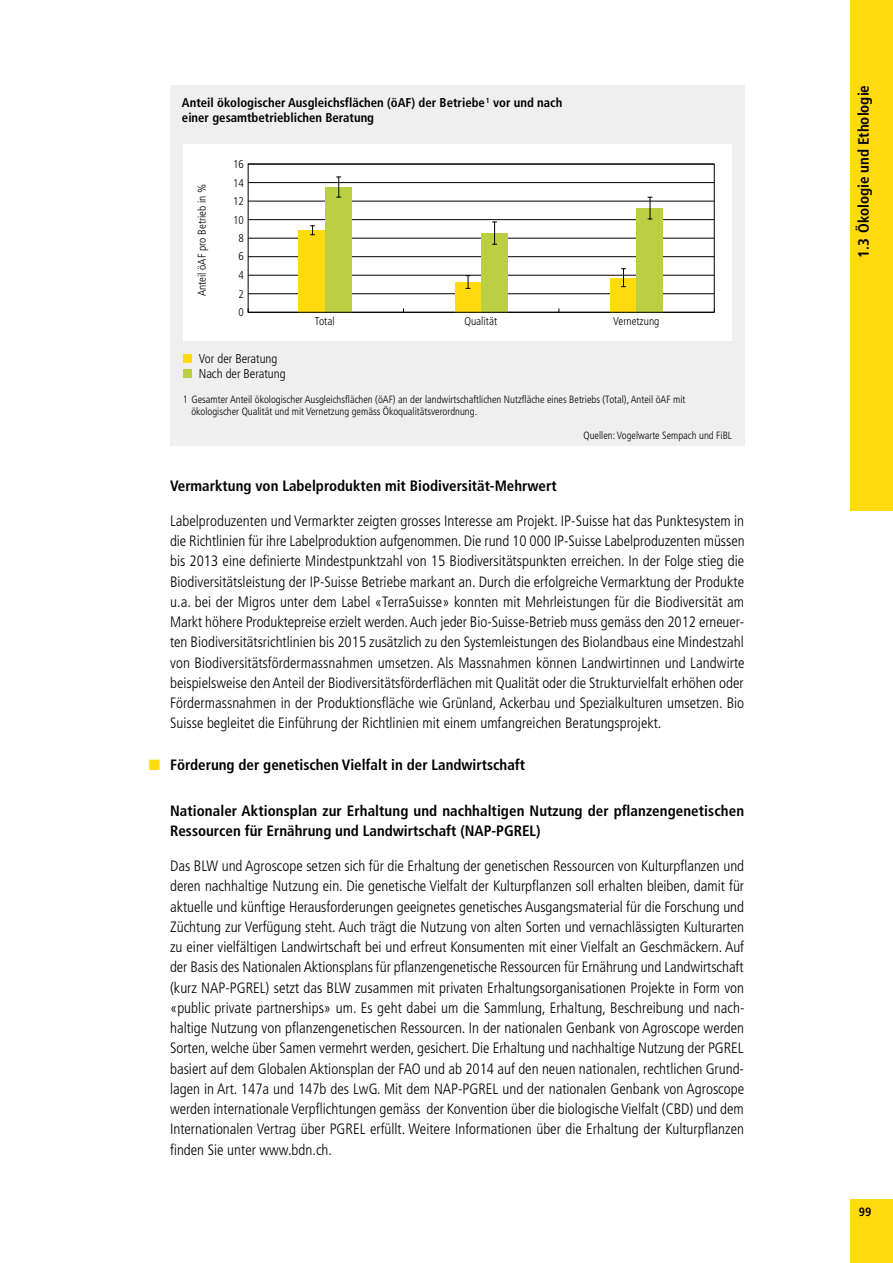
<style>
.page{position:relative;width:893px;height:1263px;background:#fff}
.page>*{position:absolute;margin:0;border:0;box-sizing:border-box;transform-origin:0 0}
.t1{font:300 condensed 15px/20.2px "Frutiger";color:#000;text-align:justify}
.t2{font:700 condensed 15px/20.2px "Frutiger";color:#000}
.t3{font:700 condensed 12.75px/15px "Frutiger";color:#000}
.t4{font:300 condensed 12.75px/15px "Frutiger";color:#000}
.t5{font:700 condensed 12px "Frutiger";color:#000}
.t6{font:300 condensed 11.25px/18.5px "Frutiger";color:#000;text-align:center}
.t7{font:300 condensed 10.5px/12px "Frutiger";color:#000}
.s1{color:#ffda0e}
</style>
<div class="page">
<div style="left:850px;top:1199px;width:43px;height:64px;background:#ffda0e"></div>
<div style="left:850px;top:0;width:43px;height:510px;background:#ffda0e"></div>
<div style="left:170px;top:85px;width:574px;height:361px;background:#efefef"></div>
<div style="left:183px;top:145px;width:548px;height:196px;background:#fff"></div>
<hr style="left:248px;top:312px;width:466px;height:1px;background:#000">
<hr style="left:248px;top:293px;width:466px;height:1px;background:#000">
<hr style="left:248px;top:275px;width:466px;height:1px;background:#000">
<hr style="left:248px;top:256px;width:466px;height:1px;background:#000">
<hr style="left:248px;top:238px;width:466px;height:1px;background:#000">
<hr style="left:248px;top:219px;width:466px;height:1px;background:#000">
<hr style="left:248px;top:201px;width:466px;height:1px;background:#000">
<hr style="left:248px;top:182px;width:466px;height:1px;background:#000">
<div style="left:299px;top:230px;width:26px;height:82px;background:#ffda0e"></div>
<div style="left:325px;top:187px;width:26px;height:125px;background:#bacf41"></div>
<div style="left:455px;top:282px;width:26px;height:30px;background:#ffda0e"></div>
<div style="left:481px;top:233px;width:26px;height:79px;background:#bacf41"></div>
<div style="left:610px;top:278px;width:27px;height:34px;background:#ffda0e"></div>
<div style="left:637px;top:208px;width:26px;height:104px;background:#bacf41"></div>
<div style="left:248px;top:164px;width:466px;height:148px;border:1px solid #000"></div>
<div style="left:183px;top:354px;width:9px;height:9px;background:#ffda0e"></div>
<div style="left:183px;top:369px;width:9px;height:9px;background:#bacf41"></div>
<svg style="left:311px;top:225px;width:3px;height:10px"></svg>
<svg style="left:466px;top:276px;width:4px;height:13px"></svg>
<svg style="left:622px;top:268px;width:3px;height:19px"></svg>
<svg style="left:648px;top:197px;width:4px;height:23px"></svg>
<svg style="left:493px;top:222px;width:3px;height:23px"></svg>
<svg style="left:337px;top:177px;width:4px;height:21px"></svg>
<p class="t3" style="left:182px;top:95px;width:382px">Anteil ökologischer Ausgleichsflächen (öAF) der Betriebe <sup>1</sup> vor und nach einer gesamtbetrieblichen Beratung</p>
<p class="t6" style="left:193px;top:296px;width:114px;rotate:-90deg">Anteil öAF pro Betrieb in %</p>
<p class="t6" style="left:233px;top:155px;width:12px">16<br>14<br>12<br>10<br>8<br>6<br>4</p>
<p class="t6" style="left:238px;top:285px;width:7px">2</p>
<p class="t6" style="left:238px;top:303px;width:7px">0</p>
<p class="t6" style="left:315px;top:312px;width:22px">Total</p>
<p class="t6" style="left:464px;top:312px;width:34px">Qualität</p>
<p class="t6" style="left:613px;top:312px;width:48px">Vernetzung</p>
<p class="t4" style="left:199px;top:351px;width:88px">Vor der Beratung<br>Nach der Beratung</p>
<p class="t7" style="left:191px;top:393px;width:496px;text-indent:-9px">1 Gesamter Anteil ökologischer Ausgleichsflächen (öAF) an der landwirtschaftlichen Nutzfläche eines Betriebs (Total), Anteil öAF mit ökologischer Qualität und mit Vernetzung gemäss Ökoqualitätsverordnung.</p>
<p class="t7" style="left:583px;top:429px;width:150px">Quellen: Vogelwarte Sempach und FiBL</p>
<p class="t2" style="left:170px;top:475px;width:388px">Vermarktung von Labelprodukten mit Biodiversität-Mehrwert</p>
<p class="t1" style="left:170px;top:511px;width:576px">Labelproduzenten und Vermarkter zeigten grosses Interesse am Projekt. IP-Suisse hat das Punktesystem in die Richtlinien für ihre Labelproduktion aufgenommen. Die rund 10 000 IP-Suisse Labelproduzenten müssen bis 2013 eine definierte Mindestpunktzahl von 15 Biodiversitätspunkten erreichen. In der Folge stieg die Biodiversitätsleistung der IP-Suisse Betriebe markant an. Durch die erfolgreiche Vermarktung der Produkte u.a. bei der Migros unter dem Label «TerraSuisse» konnten mit Mehrleistungen für die Biodiversität am Markt höhere Produktepreise erzielt werden. Auch jeder Bio-Suisse-Betrieb muss gemäss den 2012 erneuer&shy;ten Biodiversitätsrichtlinien bis 2015 zusätzlich zu den Systemleistungen des Biolandbaus eine Mindestzahl von Biodiversitätsfördermassnahmen umsetzen. Als Massnahmen können Landwirtinnen und Landwirte beispielsweise den Anteil der Biodiversitätsförderflächen mit Qualität oder die Strukturvielfalt erhöhen oder Fördermassnahmen in der Produktionsfläche wie Grünland, Ackerbau und Spezialkulturen umsetzen. Bio Suisse begleitet die Einführung der Richtlinien mit einem umfangreichen Beratungsprojekt.</p>
<p class="t2" style="left:149px;top:755px;width:378px"><span class="s1">■</span> Förderung der genetischen Vielfalt in der Landwirtschaft</p>
<p class="t2" style="left:170px;top:800px;width:575px">Nationaler Aktionsplan zur Erhaltung und nachhaltigen Nutzung der pflanzengenetischen<br>Ressourcen für Ernährung und Landwirtschaft (NAP-PGREL)</p>
<p class="t1" style="left:170px;top:856px;width:576px">Das BLW und Agroscope setzen sich für die Erhaltung der genetischen Ressourcen von Kulturpflanzen und deren nachhaltige Nutzung ein. Die genetische Vielfalt der Kulturpflanzen soll erhalten bleiben, damit für aktuelle und künftige Herausforderungen geeignetes genetisches Ausgangsmaterial für die Forschung und Züchtung zur Verfügung steht. Auch trägt die Nutzung von alten Sorten und vernachlässigten Kulturarten zu einer vielfältigen Landwirtschaft bei und erfreut Konsumenten mit einer Vielfalt an Geschmäckern. Auf der Basis des Nationalen Aktionsplans für pflanzengenetische Ressourcen für Ernährung und Landwirtschaft (kurz NAP-PGREL) setzt das BLW zusammen mit privaten Erhaltungsorganisationen Projekte in Form von «public private partnerships» um. Es geht dabei um die Sammlung, Erhaltung, Beschreibung und nach&shy;haltige Nutzung von pflanzengenetischen Ressourcen. In der nationalen Genbank von Agroscope werden Sorten, welche über Samen vermehrt werden, gesichert. Die Erhaltung und nachhaltige Nutzung der PGREL basiert auf dem Globalen Aktionsplan der FAO und ab 2014 auf den neuen nationalen, rechtlichen Grund&shy;lagen in Art. 147a und 147b des LwG. Mit dem NAP-PGREL und der nationalen Genbank von Agroscope werden internationale Verpflichtungen gemäss der Konvention über die biologische Vielfalt (CBD) und dem Internationalen Vertrag über PGREL erfüllt. Weitere Informationen über die Erhaltung der Kulturpflanzen finden Sie unter www.bdn.ch.</p>
<p class="t2" style="left:854px;top:258px;width:174px;rotate:-90deg">1.3 Ökologie und Ethologie</p>
<p class="t5" style="left:859px;top:1204px;width:14px">99</p>
</div>
